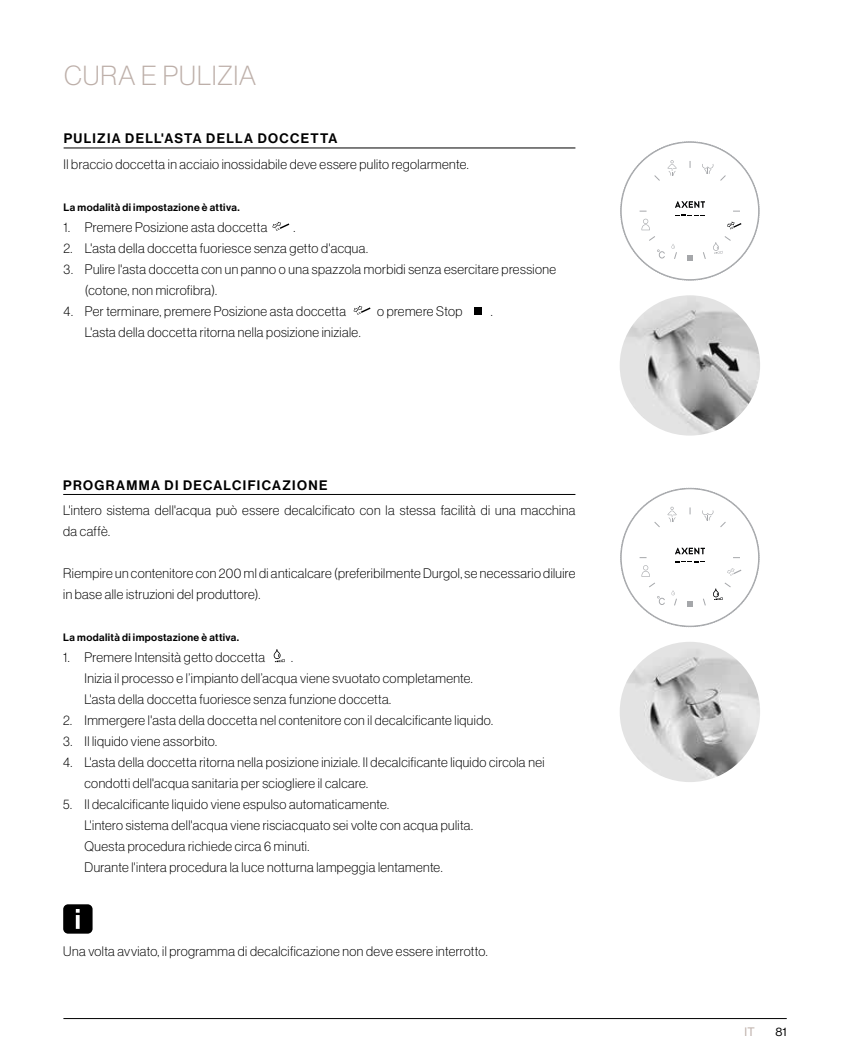
<style>
.page{position:relative;width:851px;height:1063px;background:#fff}
.page>*{position:absolute;margin:0;border:0;box-sizing:border-box;transform-origin:0 0}
.t1{font:27px "N Haas Grotesk DS Pro 35 X Lt";letter-spacing:.03em;color:#bdafa9}
.t2{font:13.5px/21px "N Haas Grotesk DS Pro 35 X Lt";letter-spacing:.03em;color:#000}
.t3{font:13.5px "N Haas Grotesk DS Pro 65 Md";letter-spacing:.1em;color:#000}
.t4{font:12px "N Haas Grotesk DS Pro 55 Rg";color:#bdafa9}
.t5{font:12px "N Haas Grotesk DS Pro 55 Rg";color:#000}
.t6{font:10.5px "N Haas Grotesk DS Pro 65 Md";letter-spacing:.035em;color:#000}
</style>
<div class="page">
<hr style="left:63px;top:1018px;width:723px;height:1px;background:#000">
<svg style="left:620px;top:141px;width:139px;height:140px"></svg>
<svg style="left:620px;top:488px;width:139px;height:139px"></svg>
<img style="left:619px;top:295px;width:141px;height:141px;border-radius:70px">
<img style="left:619px;top:642px;width:141px;height:140px;border-radius:70px">
<hr style="left:63px;top:494px;width:512px;height:1px;background:#000">
<div style="left:267px;top:645px;width:22px;height:23px;border:1px solid #fff;border-radius:50%"></div>
<svg style="left:274px;top:649px;width:10px;height:13px"></svg>
<div style="left:63px;top:904px;width:30px;height:30px;background:#000;border-radius:5px"></div>
<svg style="left:76px;top:909px;width:4px;height:4px"></svg>
<svg style="left:76px;top:915px;width:4px;height:14px"></svg>
<hr style="left:64px;top:148px;width:511px;height:1px;background:#000">
<div style="left:269px;top:215px;width:23px;height:23px;border:1px solid #fff;border-radius:50%"></div>
<svg style="left:272px;top:222px;width:17px;height:9px"></svg>
<div style="left:350px;top:299px;width:23px;height:23px;border:1px solid #fff;border-radius:50%"></div>
<svg style="left:353px;top:306px;width:17px;height:9px"></svg>
<div style="left:466px;top:299px;width:23px;height:23px;border:1px solid #fff;border-radius:50%"></div>
<div style="left:474px;top:307px;width:7px;height:7px;background:#000"></div>
<h1 class="t1" style="left:64px;top:60px;width:193px">CURA E PULIZIA</h1>
<p class="t3" style="left:64px;top:131px;width:275px">PULIZIA DELL'ASTA DELLA DOCCETTA</p>
<p class="t2" style="left:64px;top:154px;width:406px">Il braccio doccetta in acciaio inossidabile deve essere pulito regolarmente.</p>
<p class="t6" style="left:64px;top:201px;width:177px">La modalità di impostazione è attiva.</p>
<p class="t2" style="left:64px;top:216px;width:205px">1. Premere Posizione asta doccetta</p>
<p class="t2" style="left:293px;top:216px;width:3px">.</p>
<p class="t2" style="left:64px;top:238px;width:306px">2. L'asta della doccetta fuoriesce senza getto d'acqua.</p>
<p class="t2" style="left:85px;top:259px;width:472px;text-indent:-21px">3. Pulire l'asta doccetta con un panno o una spazzola morbidi senza esercitare pressione (cotone, non microfibra).</p>
<p class="t2" style="left:64px;top:301px;width:284px">4. Per terminare, premere Posizione asta doccetta</p>
<p class="t2" style="left:377px;top:300px;width:87px">o premere Stop</p>
<p class="t2" style="left:491px;top:300px;width:3px">.</p>
<p class="t2" style="left:85px;top:322px;width:277px">L'asta della doccetta ritorna nella posizione iniziale.</p>
<p class="t3" style="left:63px;top:477px;width:266px">PROGRAMMA DI DECALCIFICAZIONE</p>
<p class="t2" style="left:63px;top:500px;width:513px">L'intero sistema dell'acqua può essere decalcificato con la stessa facilità di una macchina da caffè.</p>
<p class="t2" style="left:63px;top:563px;width:513px">Riempire un contenitore con 200 ml di anticalcare (preferibilmente Durgol, se necessario diluire in base alle istruzioni del produttore).</p>
<p class="t6" style="left:63px;top:632px;width:177px">La modalità di impostazione è attiva.</p>
<p class="t2" style="left:63px;top:647px;width:203px">1. Premere Intensità getto doccetta</p>
<p class="t2" style="left:84px;top:647px;width:390px;text-indent:207px">.<br>Inizia il processo e l’impianto dell’acqua viene svuotato completamente.<br>L'asta della doccetta fuoriesce senza funzione doccetta.</p>
<p class="t2" style="left:63px;top:710px;width:431px">2. Immergere l'asta della doccetta nel contenitore con il decalcificante liquido.</p>
<p class="t2" style="left:63px;top:731px;width:155px">3. Il liquido viene assorbito.</p>
<p class="t2" style="left:84px;top:752px;width:461px;text-indent:-21px">4. L'asta della doccetta ritorna nella posizione iniziale. Il decalcificante liquido circola nei condotti dell'acqua sanitaria per sciogliere il calcare.</p>
<p class="t2" style="left:84px;top:794px;width:390px;text-indent:-21px">5. Il decalcificante liquido viene espulso automaticamente.<br>L'intero sistema dell'acqua viene risciacquato sei volte con acqua pulita.<br>Questa procedura richiede circa 6 minuti.<br>Durante l'intera procedura la luce notturna lampeggia lentamente.</p>
<p class="t2" style="left:63px;top:941px;width:426px">Una volta avviato, il programma di decalcificazione non deve essere interrotto.</p>
<p class="t4" style="left:744px;top:1025px;width:12px">IT</p>
<p class="t5" style="left:775px;top:1025px;width:13px">81</p>
</div>
